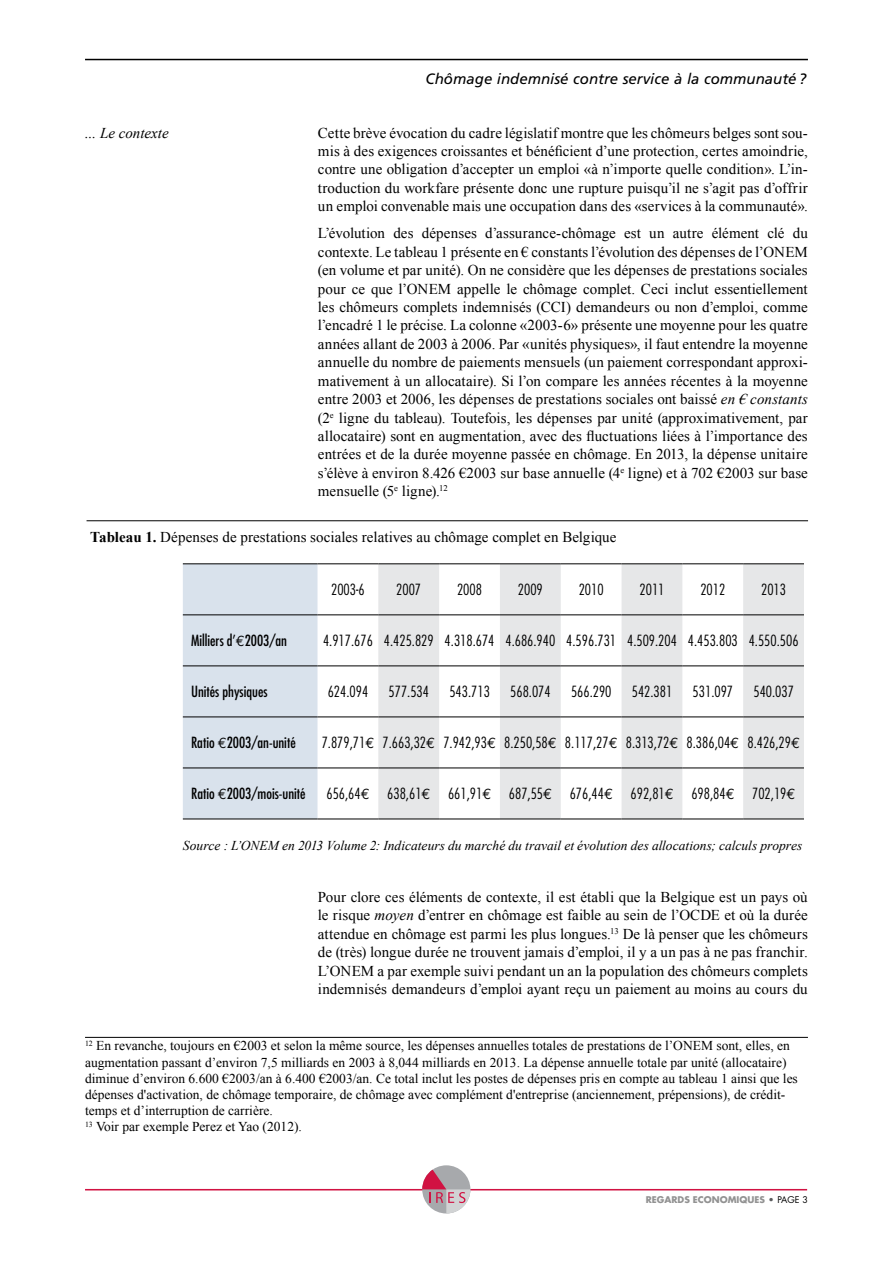
<style>
.page{position:relative;width:893px;height:1263px;background:#fff}
.page>*{position:absolute;margin:0;border:0;box-sizing:border-box;transform-origin:0 0}
.t1{font:15px/18.5px "Times New Roman";letter-spacing:.005em;color:#000;text-align:justify}
.t2{font:300 condensed 15px "Futura";color:#000}
.t3{font:condensed 15px "Futura";color:#000}
.t4{font:italic 15px "Frutiger";color:#000}
.t5{font:italic 15px "Times New Roman";color:#000}
.t6{font:13.5px/16.2px "Times New Roman";color:#000}
.t7{font:italic 13.5px "Times New Roman";color:#000}
.t8{font:700 9px "Futura";color:#929292}
.s1{font-style:italic}
.s2{font-weight:700}
.s3{font-family:"Euro Mono";font-stretch:normal}
.s4{font-family:"Euro Mono";font-weight:400;font-stretch:normal}
.s5{color:#5a5b5d}
.s6{font-weight:400;color:#000}
</style>
<div class="page">
<hr style="left:85px;top:1189px;width:722px;height:1px;background:#d11242">
<div style="left:422px;top:1165px;width:48px;height:48px;background:#a7a9ac;border-radius:50%"></div>
<svg style="left:422px;top:1169px;width:48px;height:44px"></svg>
<hr style="left:85px;top:59px;width:723px;height:1px;background:#000">
<hr style="left:85px;top:1037px;width:723px;height:1px;background:#000">
<div style="left:183px;top:564px;width:134px;height:255px;background:#d9e2ec"></div>
<svg style="left:378px;top:564px;width:122px;height:255px;fill:#e6e7e8"></svg>
<svg style="left:500px;top:564px;width:304px;height:255px;fill:#e6e7e8"></svg>
<hr style="left:183px;top:563px;width:134px;height:1px;background:#000">
<hr style="left:317px;top:563px;width:61px;height:1px;background:#000">
<hr style="left:378px;top:563px;width:61px;height:1px;background:#000">
<hr style="left:439px;top:563px;width:61px;height:1px;background:#000">
<hr style="left:500px;top:563px;width:61px;height:1px;background:#000">
<hr style="left:561px;top:563px;width:61px;height:1px;background:#000">
<hr style="left:622px;top:563px;width:60px;height:1px;background:#000">
<hr style="left:682px;top:563px;width:61px;height:1px;background:#000">
<hr style="left:743px;top:563px;width:61px;height:1px;background:#000">
<hr style="left:183px;top:614px;width:134px;height:1px;background:#000">
<hr style="left:317px;top:614px;width:61px;height:1px;background:#000">
<hr style="left:378px;top:614px;width:61px;height:1px;background:#000">
<hr style="left:439px;top:614px;width:61px;height:1px;background:#000">
<hr style="left:500px;top:614px;width:61px;height:1px;background:#000">
<hr style="left:561px;top:614px;width:61px;height:1px;background:#000">
<hr style="left:622px;top:614px;width:60px;height:1px;background:#000">
<hr style="left:682px;top:614px;width:61px;height:1px;background:#000">
<hr style="left:743px;top:614px;width:61px;height:1px;background:#000">
<hr style="left:183px;top:665px;width:134px;height:1px;background:#000">
<hr style="left:317px;top:665px;width:61px;height:1px;background:#000">
<hr style="left:378px;top:665px;width:61px;height:1px;background:#000">
<hr style="left:439px;top:665px;width:61px;height:1px;background:#000">
<hr style="left:500px;top:665px;width:61px;height:1px;background:#000">
<hr style="left:561px;top:665px;width:61px;height:1px;background:#000">
<hr style="left:622px;top:665px;width:60px;height:1px;background:#000">
<hr style="left:682px;top:665px;width:61px;height:1px;background:#000">
<hr style="left:743px;top:665px;width:61px;height:1px;background:#000">
<hr style="left:183px;top:716px;width:134px;height:1px;background:#000">
<hr style="left:317px;top:716px;width:61px;height:1px;background:#000">
<hr style="left:378px;top:716px;width:61px;height:1px;background:#000">
<hr style="left:439px;top:716px;width:61px;height:1px;background:#000">
<hr style="left:500px;top:716px;width:61px;height:1px;background:#000">
<hr style="left:561px;top:716px;width:61px;height:1px;background:#000">
<hr style="left:622px;top:716px;width:60px;height:1px;background:#000">
<hr style="left:682px;top:716px;width:61px;height:1px;background:#000">
<hr style="left:743px;top:716px;width:61px;height:1px;background:#000">
<hr style="left:183px;top:767px;width:134px;height:1px;background:#000">
<hr style="left:317px;top:767px;width:61px;height:1px;background:#000">
<hr style="left:378px;top:767px;width:61px;height:1px;background:#000">
<hr style="left:439px;top:767px;width:61px;height:1px;background:#000">
<hr style="left:500px;top:767px;width:61px;height:1px;background:#000">
<hr style="left:561px;top:767px;width:61px;height:1px;background:#000">
<hr style="left:622px;top:767px;width:60px;height:1px;background:#000">
<hr style="left:682px;top:767px;width:61px;height:1px;background:#000">
<hr style="left:743px;top:767px;width:61px;height:1px;background:#000">
<hr style="left:183px;top:819px;width:134px;height:1px;background:#000">
<hr style="left:317px;top:819px;width:61px;height:1px;background:#000">
<hr style="left:378px;top:819px;width:61px;height:1px;background:#000">
<hr style="left:439px;top:819px;width:61px;height:1px;background:#000">
<hr style="left:500px;top:819px;width:61px;height:1px;background:#000">
<hr style="left:561px;top:819px;width:61px;height:1px;background:#000">
<hr style="left:622px;top:819px;width:60px;height:1px;background:#000">
<hr style="left:682px;top:819px;width:61px;height:1px;background:#000">
<hr style="left:743px;top:819px;width:61px;height:1px;background:#000">
<hr style="left:87px;top:520px;width:721px;height:1px;background:#000">
<p class="t5" style="left:85px;top:123px;width:85px">... Le contexte</p>
<p class="t4" style="left:426px;top:70px;width:382px">Chômage indemnisé contre service à la communauté ?</p>
<p class="t1" style="left:318px;top:123px;width:492px">Cette brève évocation du cadre législatif montre que les chômeurs belges sont sou&shy;mis à des exigences croissantes et bénéficient d’une protection, certes amoindrie, contre une obligation d’accepter un emploi «à n’importe quelle condition». L’in&shy;troduction du workfare présente donc une rupture puisqu’il ne s’agit pas d’offrir un emploi convenable mais une occupation dans des «services à la communauté».</p>
<p class="t1" style="left:318px;top:224px;width:492px">L’évolution des dépenses d’assurance-chômage est un autre élément clé du contexte. Le tableau 1 présente en € constants l’évolution des dépenses de l’ONEM (en volume et par unité). On ne considère que les dépenses de prestations sociales pour ce que l’ONEM appelle le chômage complet. Ceci inclut essentiellement les chômeurs complets indemnisés (CCI) demandeurs ou non d’emploi, comme l’encadré 1 le précise. La colonne «2003-6» présente une moyenne pour les quatre années allant de 2003 à 2006. Par «unités physiques», il faut entendre la moyenne annuelle du nombre de paiements mensuels (un paiement correspondant approxi&shy;mativement à un allocataire). Si l’on compare les années récentes à la moyenne entre 2003 et 2006, les dépenses de prestations sociales ont baissé <span class="s1">en € constants </span>(2<sup>e</sup> ligne du tableau). Toutefois, les dépenses par unité (approximativement, par allocataire) sont en augmentation, avec des fluctuations liées à l’importance des entrées et de la durée moyenne passée en chômage. En 2013, la dépense unitaire s’élève à environ 8.426 €2003 sur base annuelle (4<sup>e</sup> ligne) et à 702 €2003 sur base mensuelle (5<sup>e</sup> ligne).<sup>12</sup></p>
<p class="t1" style="left:90px;top:527px;width:528px"><span class="s2">Tableau 1.</span> Dépenses de prestations sociales relatives au chômage complet en Belgique</p>
<p class="t2" style="left:331px;top:580px;width:35px">2003-6</p>
<p class="t2" style="left:396px;top:580px;width:26px">2007</p>
<p class="t2" style="left:457px;top:580px;width:26px">2008</p>
<p class="t2" style="left:518px;top:580px;width:26px">2009</p>
<p class="t2" style="left:579px;top:580px;width:26px">2010</p>
<p class="t2" style="left:639px;top:580px;width:26px">2011</p>
<p class="t2" style="left:700px;top:580px;width:26px">2012</p>
<p class="t2" style="left:761px;top:580px;width:26px">2013</p>
<p class="t3" style="left:191px;top:631px;width:98px">Milliers d’<span class="s3">E</span>2003/an</p>
<p class="t2" style="left:323px;top:631px;width:477px">4.917.676 4.425.829 4.318.674 4.686.940 4.596.731 4.509.204 4.453.803 4.550.506</p>
<p class="t3" style="left:191px;top:682px;width:78px">Unités physiques</p>
<p class="t2" style="left:328px;top:682px;width:42px">624.094</p>
<p class="t2" style="left:389px;top:682px;width:42px">577.534</p>
<p class="t2" style="left:449px;top:682px;width:42px">543.713</p>
<p class="t2" style="left:510px;top:682px;width:42px">568.074</p>
<p class="t2" style="left:571px;top:682px;width:42px">566.290</p>
<p class="t2" style="left:632px;top:682px;width:42px">542.381</p>
<p class="t2" style="left:693px;top:682px;width:42px">531.097</p>
<p class="t2" style="left:753px;top:682px;width:42px">540.037</p>
<p class="t3" style="left:191px;top:733px;width:106px">Ratio <span class="s3">E</span>2003/an-unité</p>
<p class="t2" style="left:322px;top:733px;width:480px">7.879,71<span class="s4">€</span> 7.663,32<span class="s4">€</span> 7.942,93<span class="s4">€</span> 8.250,58<span class="s4">€</span> 8.117,27<span class="s4">€</span> 8.313,72<span class="s4">€</span> 8.386,04<span class="s4">€</span> 8.426,29<span class="s4">€</span></p>
<p class="t3" style="left:191px;top:784px;width:116px">Ratio <span class="s3">E</span>2003/mois-unité</p>
<p class="t2" style="left:326px;top:784px;width:470px">656,64<span class="s4">€</span> 638,61<span class="s4">€</span> 661,91<span class="s4">€</span> 687,55<span class="s4">€</span> 676,44<span class="s4">€</span> 692,81<span class="s4">€</span> 698,84<span class="s4">€</span> 702,19<span class="s4">€</span></p>
<p class="t7" style="left:183px;top:836px;width:621px">Source : L’ONEM en 2013 Volume 2: Indicateurs du marché du travail et évolution des allocations; calculs propres</p>
<p class="t1" style="left:318px;top:887px;width:491px">Pour clore ces éléments de contexte, il est établi que la Belgique est un pays où le risque <span class="s1">moyen</span> d’entrer en chômage est faible au sein de l’OCDE et où la durée attendue en chômage est parmi les plus longues.<sup>13</sup> De là penser que les chômeurs de (très) longue durée ne trouvent jamais d’emploi, il y a un pas à ne pas franchir.<br>L’ONEM a par exemple suivi pendant un an la population des chômeurs complets indemnisés demandeurs d’emploi ayant reçu un paiement au moins au cours du</p>
<p class="t6" style="left:85px;top:1037px;width:714px"><sup>12</sup> En revanche, toujours en €2003 et selon la même source, les dépenses annuelles totales de prestations de l’ONEM sont, elles, en augmentation passant d’environ 7,5 milliards en 2003 à 8,044 milliards en 2013. La dépense annuelle totale par unité (allocataire) diminue d’environ 6.600 €2003/an à 6.400 €2003/an. Ce total inclut les postes de dépenses pris en compte au tableau 1 ainsi que les dépenses d'activation, de chômage temporaire, de chômage avec complément d'entreprise (anciennement, prépensions), de crédit&shy;temps et d’interruption de carrière.<br><sup>13</sup> Voir par exemple Perez et Yao (2012).</p>
<p class="t8" style="left:646px;top:1194px;width:164px">REGARDS ECONOMIQUES <span class="s5">•</span> <span class="s6">PAGE 3</span></p>
</div>
